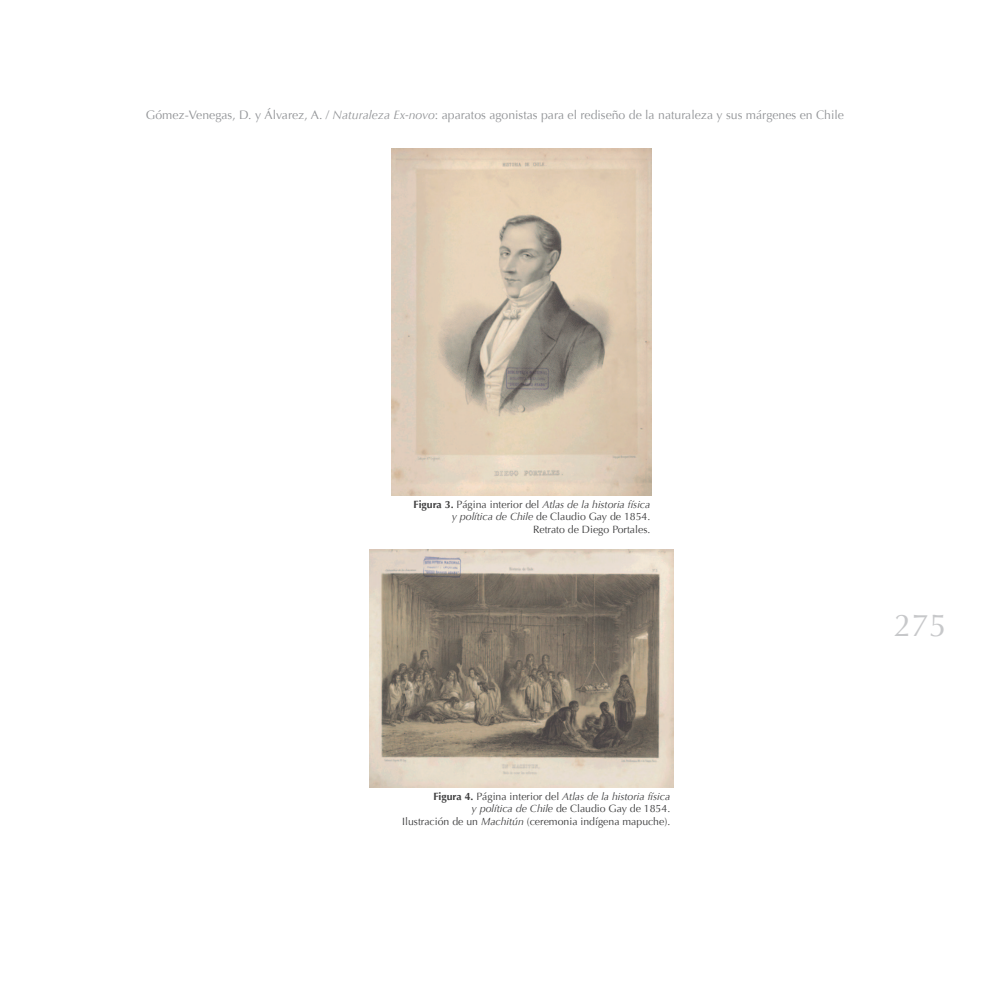
<style>
.page{position:relative;width:993px;height:993px;background:#fff}
.page>*{position:absolute;margin:0;border:0;box-sizing:border-box;transform-origin:0 0}
.t1{font:31.5px "Optima";color:#c7c8ca}
.t2{font:12.25px "Optima";color:#939598}
.t3{font:10.5px/12.6px "Optima";color:#3e3e3f;text-align:right}
.s1{font-style:italic}
.s2{font-weight:700}
</style>
<div class="page">
<img style="left:391px;top:149px;width:260px;height:346px">
<img style="left:369px;top:549px;width:304px;height:238px">
<p class="t2" style="left:146px;top:108px;width:699px">Gómez-Venegas, D. y Álvarez, A. / <span class="s1">Naturaleza Ex-novo</span>: aparatos agonistas para el rediseño de la naturaleza y sus márgenes en Chile</p>
<p class="t3" style="left:413px;top:498px;width:238px"><span class="s2">Figura 3.</span> Página interior del <span class="s1">Atlas de la historia física y política de Chile</span> de Claudio Gay de 1854.<br>Retrato de Diego Portales.</p>
<p class="t3" style="left:402px;top:789px;width:269px"><span class="s2">Figura 4.</span> Página interior del <span class="s1">Atlas de la historia física<br>y política de Chile</span> de Claudio Gay de 1854.<br>Ilustración de un <span class="s1">Machitún</span> (ceremonia indígena mapuche).</p>
<h1 class="t1" style="left:893px;top:607px;width:54px">275</h1>
</div>
